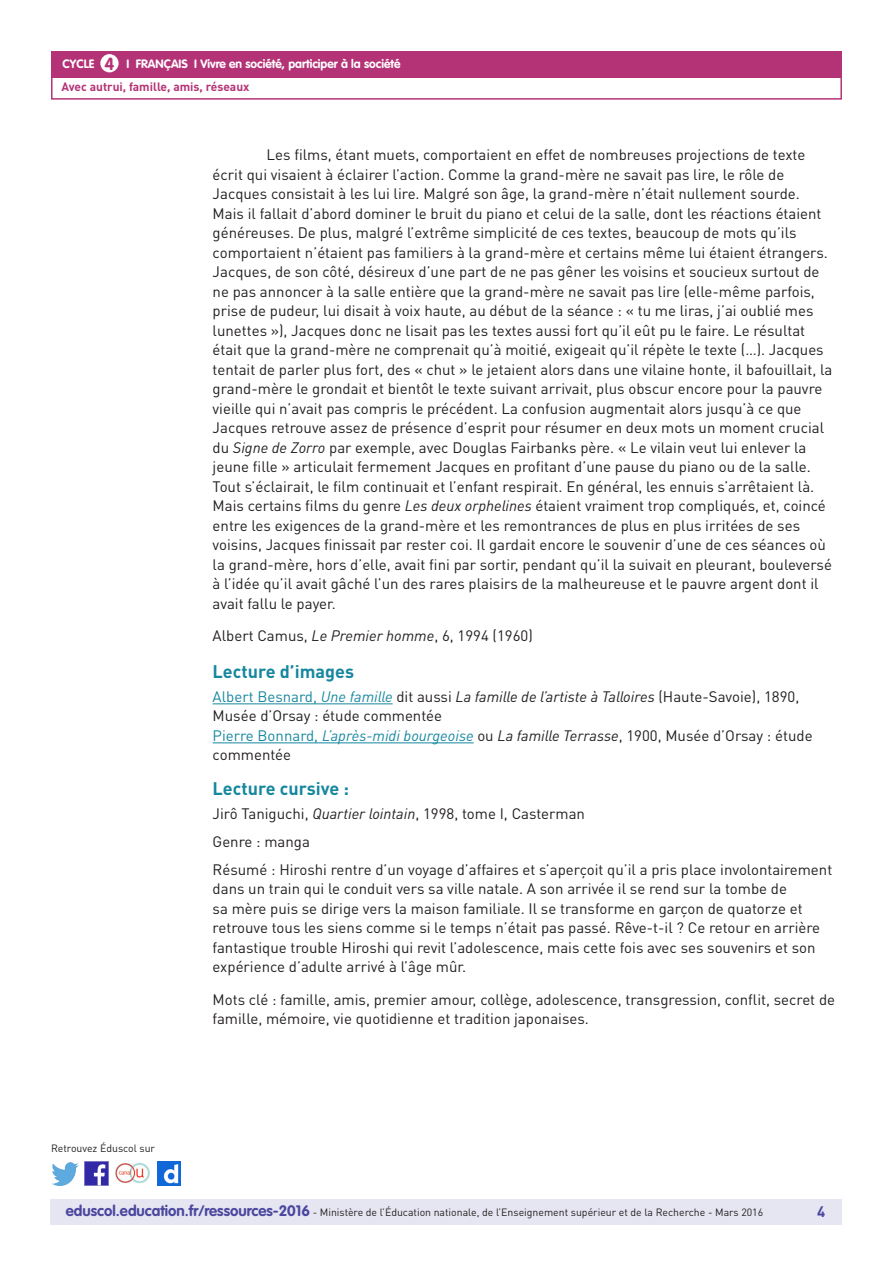
<style>
.page{position:relative;width:893px;height:1263px;background:#fff}
.page>*{position:absolute;margin:0;border:0;box-sizing:border-box;transform-origin:0 0}
._04_Titre_de_niveau{font:700 18px "DIN Pro";color:#16879f}
.t1{font:700 17.25px "VAG Rounded Std";color:#b43376}
._06_Texte_courant{font:15px/19.5px "DIN Pro";color:#231f20}
.t2{font:700 15px "DIN Pro";color:#4a489e}
.t3{font:700 12px "VAG Rounded Std";color:#fff}
.t4{font:700 12px "DIN Pro";color:#b43376}
.t5{font:10.5px "DIN Pro";color:#231f20}
.s1{font-style:italic}
.s2{color:#16879f}
.s3{font-style:italic;color:#16879f}
.s4{font-family:"VAG Rounded Std";font-weight:700;font-size:15px;color:#4a489e}
</style>
<div class="page">
<div style="left:50px;top:1199px;width:791px;height:26px;background:#e6e5f2"></div>
<div style="left:51px;top:51px;width:791px;height:27px;background:#b43376"></div>
<div style="left:100px;top:54px;width:19px;height:18px;background:#fff;border-radius:50%"></div>
<div style="left:51px;top:75px;width:791px;height:25px;border:2px solid #b43376"></div>
<img style="left:85px;top:1162px;width:23px;height:23px">
<img style="left:51px;top:1163px;width:28px;height:22px">
<img style="left:158px;top:1162px;width:22px;height:23px">
<img style="left:115px;top:1163px;width:35px;height:21px">
<hr style="left:213px;top:703px;width:180px;height:1px;background:#16879f">
<hr style="left:213px;top:742px;width:261px;height:1px;background:#16879f">
<p class="t1" style="left:105px;top:53px;width:11px">4</p>
<p class="t4" style="left:61px;top:79px;width:190px">Avec autrui, famille, amis, réseaux</p>
<p class="t3" style="left:63px;top:57px;width:33px">CYCLE</p>
<p class="t3" style="left:127px;top:57px;width:275px">I FRANÇAIS I Vivre en société, participer à la société</p>
<p class="t5" style="left:51px;top:1141px;width:106px">Retrouvez Éduscol sur</p>
<p class="_06_Texte_courant" style="left:213px;top:145px;width:621px;text-indent:54px">Les films, étant muets, comportaient en effet de nombreuses projections de texte écrit qui visaient à éclairer l’action. Comme la grand-mère ne savait pas lire, le rôle de Jacques consistait à les lui lire. Malgré son âge, la grand-mère n’était nullement sourde.<br>Mais il fallait d’abord dominer le bruit du piano et celui de la salle, dont les réactions étaient généreuses. De plus, malgré l’extrême simplicité de ces textes, beaucoup de mots qu’ils comportaient n’étaient pas familiers à la grand-mère et certains même lui étaient étrangers.<br>Jacques, de son côté, désireux d’une part de ne pas gêner les voisins et soucieux surtout de ne pas annoncer à la salle entière que la grand-mère ne savait pas lire (elle-même parfois, prise de pudeur, lui disait à voix haute, au début de la séance : « tu me liras, j’ai oublié mes lunettes »), Jacques donc ne lisait pas les textes aussi fort qu’il eût pu le faire. Le résultat était que la grand-mère ne comprenait qu’à moitié, exigeait qu’il répète le texte (…). Jacques tentait de parler plus fort, des « chut » le jetaient alors dans une vilaine honte, il bafouillait, la grand-mère le grondait et bientôt le texte suivant arrivait, plus obscur encore pour la pauvre vieille qui n’avait pas compris le précédent. La confusion augmentait alors jusqu’à ce que Jacques retrouve assez de présence d’esprit pour résumer en deux mots un moment crucial du <span class="s1">Signe de Zorro</span> par exemple, avec Douglas Fairbanks père. « Le vilain veut lui enlever la jeune fille » articulait fermement Jacques en profitant d’une pause du piano ou de la salle.<br>Tout s’éclairait, le film continuait et l’enfant respirait. En général, les ennuis s’arrêtaient là.<br>Mais certains films du genre <span class="s1">Les deux orphelines</span> étaient vraiment trop compliqués, et, coincé entre les exigences de la grand-mère et les remontrances de plus en plus irritées de ses voisins, Jacques finissait par rester coi. Il gardait encore le souvenir d’une de ces séances où la grand-mère, hors d’elle, avait fini par sortir, pendant qu’il la suivait en pleurant, bouleversé à l’idée qu’il avait gâché l’un des rares plaisirs de la malheureuse et le pauvre argent dont il avait fallu le payer.</p>
<p class="_06_Texte_courant" style="left:213px;top:626px;width:322px">Albert Camus, <span class="s1">Le Premier homme</span>, 6, 1994 (1960)</p>
<p class="_04_Titre_de_niveau" style="left:213px;top:660px;width:143px">Lecture d’images</p>
<p class="_06_Texte_courant" style="left:213px;top:686px;width:588px"><span class="s2">Albert Besnard,</span> <span class="s3">Une famille</span> dit aussi <span class="s1">La famille de l’artiste à Talloires</span> (Haute-Savoie), 1890,<br>Musée d’Orsay : étude commentée</p>
<p class="_06_Texte_courant" style="left:213px;top:725px;width:601px"><span class="s2">Pierre Bonnard,</span> <span class="s3">L’après-midi bourgeoise</span> ou <span class="s1">La famille Terrasse</span>, 1900, Musée d’Orsay : étude commentée</p>
<p class="_04_Titre_de_niveau" style="left:213px;top:777px;width:138px">Lecture cursive :</p>
<p class="_06_Texte_courant" style="left:213px;top:803px;width:374px">Jirô Taniguchi, <span class="s1">Quartier lointain</span>, 1998, tome I, Casterman</p>
<p class="_06_Texte_courant" style="left:213px;top:831px;width:99px">Genre : manga</p>
<p class="_06_Texte_courant" style="left:213px;top:859px;width:621px">Résumé : Hiroshi rentre d’un voyage d’affaires et s’aperçoit qu’il a pris place involontairement dans un train qui le conduit vers sa ville natale. A son arrivée il se rend sur la tombe de<br>sa mère puis se dirige vers la maison familiale. Il se transforme en garçon de quatorze et retrouve tous les siens comme si le temps n’était pas passé. Rêve-t-il ? Ce retour en arrière fantastique trouble Hiroshi qui revit l’adolescence, mais cette fois avec ses souvenirs et son expérience d’adulte arrivé à l’âge mûr.</p>
<p class="_06_Texte_courant" style="left:213px;top:989px;width:624px">Mots clé : famille, amis, premier amour, collège, adolescence, transgression, conflit, secret de famille, mémoire, vie quotidienne et tradition japonaises.</p>
<p class="t5" style="left:66px;top:1205px;width:699px"><span class="s4">eduscol.education.fr/ressources-2016</span> - Ministère de l’Éducation nationale, de l’Enseignement supérieur et de la Recherche - Mars 2016</p>
<p class="t2" style="left:817px;top:1201px;width:10px">4</p>
</div>
